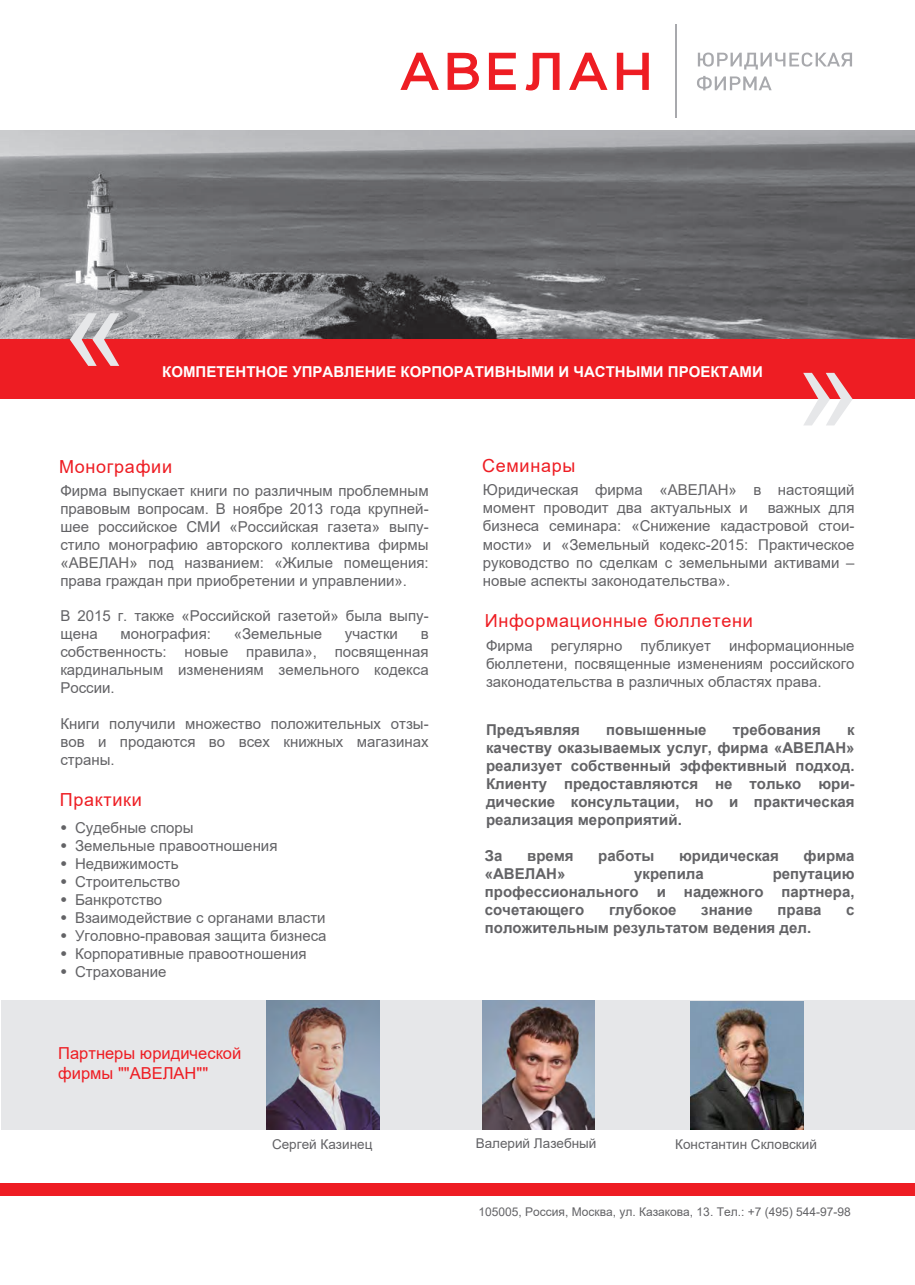
<style>
.page{position:relative;width:915px;height:1285px;background:#fff}
.page>*{position:absolute;margin:0;border:0;box-sizing:border-box;transform-origin:0 0}
.t1{font:18px "Arial";letter-spacing:.04em;color:#ee1d23}
.t2{font:18px "Arial";letter-spacing:.04em;color:#ee1d23}
.t3{font:16.5px/19.8px "Arial";color:#ee1d23}
.t4{font:15px/18px "Arial";color:#636366;text-align:justify}
.t5{font:700 15px/18px "Arial";color:#636366;text-align:justify}
.t6{font:700 15px "Arial";color:#fff}
.t7{font:15px "Arial";color:#636366}
.t8{font:13.5px "Arial";color:#636366}
.t9{font:12px "Arial";color:#636366}
.s1{font-family:"Helios"}
</style>
<div class="page">
<div style="left:0;top:1182px;width:914px;height:13px;background:#ee1d23"></div>
<img style="left:0;top:130px;width:914px;height:209px">
<div style="left:0;top:339px;width:914px;height:60px;background:#ee1d23"></div>
<svg style="left:70px;top:313px;width:49px;height:53px"></svg>
<hr style="left:675px;top:25px;width:1px;height:93px;background:#a8a9ad">
<svg style="left:447px;top:52px;width:32px;height:38px"></svg>
<svg style="left:697px;top:53px;width:154px;height:37px"></svg>
<svg style="left:400px;top:53px;width:38px;height:37px"></svg>
<svg style="left:488px;top:53px;width:27px;height:37px"></svg>
<svg style="left:569px;top:53px;width:38px;height:37px"></svg>
<svg style="left:616px;top:52px;width:33px;height:38px"></svg>
<svg style="left:525px;top:52px;width:35px;height:39px"></svg>
<svg style="left:803px;top:373px;width:49px;height:52px"></svg>
<div style="left:1px;top:1000px;width:913px;height:129px;background:#e6e7e9"></div>
<img style="left:266px;top:1000px;width:114px;height:129px">
<img style="left:482px;top:1000px;width:112px;height:129px">
<img style="left:690px;top:1001px;width:113px;height:128px">
<p class="t6" style="left:162px;top:361px;width:602px">КОМПЕТЕНТНОЕ УПРАВЛЕНИЕ КОРПОРАТИВНЫМИ И ЧАСТНЫМИ ПРОЕКТАМИ</p>
<p class="t1" style="left:59px;top:454px;width:114px">Монографии</p>
<p class="t4" style="left:60px;top:481px;width:370px">Фирма выпускает книги по различным проблемным правовым вопросам. В ноябре 2013 года крупней&shy;шее российское СМИ «Российская газета» выпу&shy;стило монографию авторского коллектива фирмы «АВЕЛАН» под названием: «Жилые помещения: права граждан при приобретении и управлении».</p>
<p class="t4" style="left:60px;top:607px;width:370px">В 2015 г. также «Российской газетой» была выпу&shy;щена</p>
<p class="t4" style="left:120px;top:625px;width:92px">монография:</p>
<p class="t4" style="left:234px;top:625px;width:90px">«Земельные</p>
<p class="t4" style="left:345px;top:625px;width:54px">участки</p>
<p class="t4" style="left:60px;top:625px;width:370px;text-indent:360px">в собственность: новые правила», посвященная кардинальным изменениям земельного кодекса России.</p>
<p class="t4" style="left:60px;top:714px;width:370px">Книги получили множество положительных отзы&shy;вов и продаются во всех книжных магазинах страны.</p>
<p class="t2" style="left:60px;top:787px;width:84px">Практики</p>
<p class="t4" style="left:61px;top:818px;width:134px"><span class="s1">•</span> Судебные споры</p>
<p class="t4" style="left:61px;top:836px;width:218px"><span class="s1">•</span> Земельные правоотношения</p>
<p class="t4" style="left:61px;top:854px;width:119px"><span class="s1">•</span> Недвижимость</p>
<p class="t4" style="left:61px;top:872px;width:120px"><span class="s1">•</span> Строительство</p>
<p class="t7" style="left:61px;top:889px;width:102px"><span class="s1">•</span> Банкротство</p>
<p class="t4" style="left:61px;top:908px;width:266px"><span class="s1">•</span> Взаимодействие с органами власти</p>
<p class="t4" style="left:61px;top:926px;width:267px"><span class="s1">•</span> Уголовно-правовая защита бизнеса</p>
<p class="t4" style="left:61px;top:944px;width:247px"><span class="s1">•</span> Корпоративные правоотношения</p>
<p class="t4" style="left:61px;top:962px;width:107px"><span class="s1">•</span> Страхование</p>
<p class="t3" style="left:58px;top:1042px;width:184px">Партнеры юридической фирмы ""АВЕЛАН""</p>
<p class="t1" style="left:482px;top:453px;width:95px">Семинары</p>
<p class="t4" style="left:482px;top:481px;width:373px">Юридическая фирма «АВЕЛАН» в настоящий момент проводит два актуальных и</p>
<p class="t4" style="left:482px;top:499px;width:373px;text-indent:285px">важных для бизнеса семинара: «Снижение кадастровой стои&shy;мости» и «Земельный кодекс-2015: Практическое руководство по сделкам с земельными активами – новые аспекты законодательства».</p>
<p class="t1" style="left:484px;top:608px;width:269px">Информационные бюллетени</p>
<p class="t4" style="left:486px;top:636px;width:370px">Фирма регулярно публикует информационные бюллетени, посвященные изменениям российского законодательства в различных областях права.</p>
<p class="t5" style="left:486px;top:720px;width:95px">Предъявляя</p>
<p class="t5" style="left:606px;top:720px;width:102px">повышенные</p>
<p class="t5" style="left:732px;top:720px;width:89px">требования</p>
<p class="t5" style="left:486px;top:720px;width:370px;text-indent:361px">к качеству оказываемых услуг, фирма «АВЕЛАН» реализует собственный эффективный подход.<br>Клиенту предоставляются не только юри&shy;дические консультации, но и практическая реализация мероприятий.</p>
<p class="t5" style="left:484px;top:846px;width:19px">За</p>
<p class="t5" style="left:527px;top:846px;width:48px">время</p>
<p class="t5" style="left:598px;top:846px;width:58px">работы</p>
<p class="t5" style="left:678px;top:846px;width:101px">юридическая</p>
<p class="t5" style="left:803px;top:846px;width:52px">фирма</p>
<p class="t5" style="left:484px;top:864px;width:82px">«АВЕЛАН»</p>
<p class="t5" style="left:634px;top:864px;width:71px">укрепила</p>
<p class="t5" style="left:484px;top:864px;width:371px;text-indent:288px">репутацию профессионального и надежного партнера, сочетающего</p>
<p class="t5" style="left:608px;top:900px;width:69px">глубокое</p>
<p class="t5" style="left:701px;top:900px;width:53px">знание</p>
<p class="t5" style="left:777px;top:900px;width:46px">права</p>
<p class="t5" style="left:846px;top:900px;width:10px">с</p>
<p class="t5" style="left:484px;top:918px;width:328px">положительным результатом ведения дел.</p>
<p class="t8" style="left:272px;top:1134px;width:102px">Сергей Казинец</p>
<p class="t8" style="left:475px;top:1134px;width:122px">Валерий Лазебный</p>
<p class="t8" style="left:675px;top:1134px;width:143px">Константин Скловский</p>
<p class="t9" style="left:478px;top:1203px;width:374px">105005, Россия, Москва, ул. Казакова, 13. Тел.: +7 (495) 544-97-98</p>
</div>
